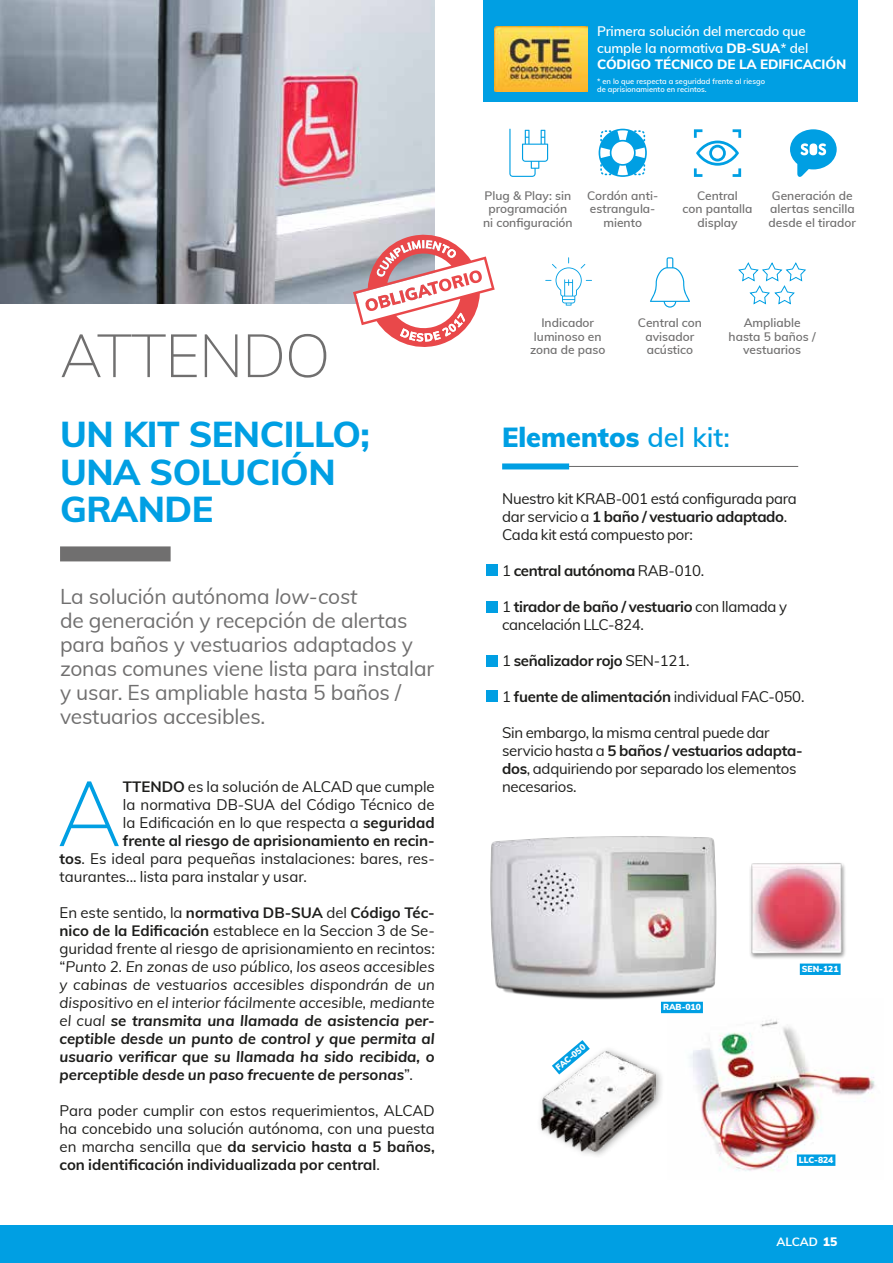
<style>
.page{position:relative;width:893px;height:1263px;background:#fff}
.page>*{position:absolute;margin:0;border:0;box-sizing:border-box;transform-origin:0 0}
.t1{font:200 90.9px "Muli";color:#009fe3}
.t2{font:200 60px "Muli";letter-spacing:-.02em;color:#706f6f}
.t3{font:800 36px/37.5px "Muli";letter-spacing:-.015em;color:#009fe3}
.t4{font:900 27px "Muli";color:#009fe3}
.t5{font:21px/24px "Muli";letter-spacing:-.01em;color:#706f6f}
.t6{font:italic 700 15px/18px "Muli";color:#1d1d1b;text-align:justify}
.t7{font:15px/18px "Muli";color:#1d1d1b;text-align:justify}
.t8{font:15px/18px "Muli";letter-spacing:-.02em;color:#1d1d1b}
.t9{font:700 15px "Muli";letter-spacing:-.015em;color:#1d1d1b}
.t10{font:600 13.5px/16.5px "Muli";letter-spacing:-.01em;color:#fff}
.t11{font:600 12px/13.5px "Muli";color:#706f6f;text-align:center}
.t12{font:700 12px "Muli";letter-spacing:-.005em;color:#fff}
.t13{font:900 8.55px "Muli";color:#fff}
.t14{font:600 7.5px/7.5px "Muli";color:#fff}
.s1{font-style:italic}
.s2{font-weight:700}
.s3{font-weight:400;font-style:normal}
.s4{font-style:normal}
.s5{font-weight:400}
.s6{font-weight:800}
.s7{font-weight:600}
.s8{font-weight:900}
</style>
<div class="page">
<div style="left:0;top:1225px;width:893px;height:38px;background:#009fe3"></div>
<img style="left:689px;top:1019px;width:186px;height:152px">
<div style="left:797px;top:1154px;width:38px;height:12px;background:#009fe3"></div>
<img style="left:0;top:0;width:435px;height:303px">
<div style="left:60px;top:546px;width:111px;height:15px;background:#706f6f"></div>
<svg style="left:790px;top:129px;width:47px;height:48px"></svg>
<svg style="left:694px;top:129px;width:47px;height:48px"></svg>
<svg style="left:599px;top:129px;width:48px;height:48px"></svg>
<svg style="left:509px;top:129px;width:39px;height:48px"></svg>
<svg style="left:545px;top:257px;width:47px;height:49px"></svg>
<svg style="left:650px;top:257px;width:40px;height:51px"></svg>
<svg style="left:738px;top:262px;width:68px;height:43px"></svg>
<svg style="left:353px;top:230px;width:142px;height:117px"></svg>
<div style="left:483px;top:0;width:375px;height:101px;background:#009fe3"></div>
<img style="left:494px;top:26px;width:94px;height:66px">
<hr style="left:512px;top:466px;width:286px;height:1px;background:#706f6f">
<div style="left:502px;top:463px;width:67px;height:6px;background:#009fe3"></div>
<div style="left:486px;top:564px;width:12px;height:12px;background:#009fe3"></div>
<div style="left:486px;top:601px;width:12px;height:12px;background:#009fe3"></div>
<div style="left:486px;top:655px;width:12px;height:11px;background:#009fe3"></div>
<div style="left:486px;top:690px;width:12px;height:12px;background:#009fe3"></div>
<img style="left:490px;top:836px;width:239px;height:185px">
<div style="left:537px;top:1045px;width:128px;height:114px;background:#1d1d1b;opacity:.41"></div>
<img style="left:540px;top:1050px;width:115px;height:101px">
<div style="left:661px;top:1002px;width:42px;height:11px;background:#009fe3"></div>
<svg style="left:539px;top:1040px;width:63px;height:46px"></svg>
<img style="left:750px;top:863px;width:96px;height:112px">
<div style="left:800px;top:963px;width:41px;height:12px;background:#009fe3"></div>
<h2 class="t2" style="left:60px;top:312px;width:272px">ATTENDO</h2>
<h3 class="t3" style="left:60px;top:414px;width:311px">UN KIT SENCILLO;<br>UNA SOLUCIÓN<br>GRANDE</h3>
<h3 class="t5" style="left:60px;top:583px;width:375px">La solución autónoma <span class="s1">low-cost<br></span>de generación y recepción de alertas para baños y vestuarios adaptados y zonas comunes viene lista para instalar y usar. Es ampliable hasta 5 baños / vestuarios accesibles.</h3>
<h1 class="t1" style="left:56px;top:747px;width:67px">A</h1>
<p class="t7" style="left:123px;top:777px;width:313px"><span class="s2">TTENDO</span> es la solución de ALCAD que cumple</p>
<p class="t7" style="left:123px;top:795px;width:313px">la normativa DB-SUA del Código Técnico de</p>
<p class="t7" style="left:123px;top:813px;width:313px">la Edificación en lo que respecta a <span class="s2">seguridad</span></p>
<p class="t9" style="left:123px;top:830px;width:313px">frente al riesgo de aprisionamiento en recin-</p>
<p class="t7" style="left:60px;top:849px;width:377px"><span class="s2">tos</span>. Es ideal para pequeñas instalaciones: bares, res-</p>
<p class="t7" style="left:60px;top:867px;width:249px">taurantes... lista para instalar y usar.</p>
<p class="t6" style="left:60px;top:903px;width:377px"><span class="s3">En este sentido, la</span> <span class="s4">normativa DB-SUA</span> <span class="s3">del</span> <span class="s4">Código Téc&shy;nico de la Edificación</span> <span class="s3">establece en la Seccion 3 de Se&shy;guridad frente al riesgo de aprisionamiento en recintos: “</span><span class="s5">Punto 2. En zonas de uso público, los aseos accesibles y cabinas de vestuarios accesibles dispondrán de un dispositivo en el interior fácilmente accesible, mediante el cual</span> se transmita una llamada de asistencia per&shy;ceptible desde un punto de control y que permita al usuario verificar que su llamada ha sido recibida, o perceptible desde un paso frecuente de personas<span class="s3">”.</span></p>
<p class="t7" style="left:60px;top:1101px;width:377px">Para poder cumplir con estos requerimientos, ALCAD ha concebido una solución autónoma, con una puesta en marcha sencilla que <span class="s2">da servicio hasta a 5 baños, con identificación individualizada por central</span>.</p>
<p class="t10" style="left:597px;top:22px;width:251px">Primera solución del mercado que cumple la normativa <span class="s6">DB-SUA</span>* del<br><span class="s6">CÓDIGO TÉCNICO DE LA EDIFICACIÓN</span></p>
<p class="t14" style="left:597px;top:77px;width:169px">* en lo que respecta a seguridad frente al riesgo de aprisionamiento en recintos.</p>
<p class="t11" style="left:483px;top:188px;width:91px">Plug &amp; Play: sin programación ni configuración</p>
<p class="t11" style="left:587px;top:188px;width:73px">Cordón anti&shy;estrangula&shy;miento</p>
<p class="t11" style="left:683px;top:188px;width:71px">Central<br>con pantalla display</p>
<p class="t11" style="left:769px;top:188px;width:89px;text-align:left">Generación de alertas sencilla desde el tirador</p>
<p class="t11" style="left:530px;top:315px;width:77px">Indicador luminoso en zona de paso</p>
<p class="t11" style="left:638px;top:315px;width:66px">Central con avisador acústico</p>
<p class="t11" style="left:729px;top:315px;width:89px">Ampliable hasta 5 baños / vestuarios</p>
<h3 class="t4" style="left:502px;top:417px;width:229px">Elementos <span class="s7">del kit:</span></h3>
<p class="t8" style="left:502px;top:489px;width:296px">Nuestro kit KRAB-001 está configurada para dar servicio a <span class="s2">1 baño / vestuario adaptado</span>.<br>Cada kit está compuesto por:</p>
<p class="t9" style="left:502px;top:560px;width:204px"><span class="s5">1</span> central autónoma <span class="s5">RAB-010.</span></p>
<p class="t8" style="left:502px;top:597px;width:286px">1 <span class="s2">tirador de baño / vestuario</span> con llamada y cancelación LLC-824.</p>
<p class="t9" style="left:502px;top:650px;width:189px"><span class="s5">1</span> señalizador rojo <span class="s5">SEN-121.</span></p>
<p class="t9" style="left:502px;top:686px;width:304px"><span class="s5">1</span> fuente de alimentación <span class="s5">individual FAC-050.</span></p>
<p class="t8" style="left:502px;top:723px;width:302px">Sin embargo, la misma central puede dar servicio hasta a <span class="s2">5 baños / vestuarios adapta&shy;dos</span>, adquiriendo por separado los elementos necesarios.</p>
<p class="t13" style="left:553px;top:1064px;width:37px;rotate:-40deg">FAC-050</p>
<p class="t13" style="left:663px;top:1001px;width:39px">RAB-010</p>
<p class="t13" style="left:802px;top:963px;width:38px">SEN-121</p>
<p class="t13" style="left:799px;top:1154px;width:36px">LLC-824</p>
<p class="t12" style="left:777px;top:1233px;width:62px">ALCAD <span class="s8">15</span></p>
</div>
